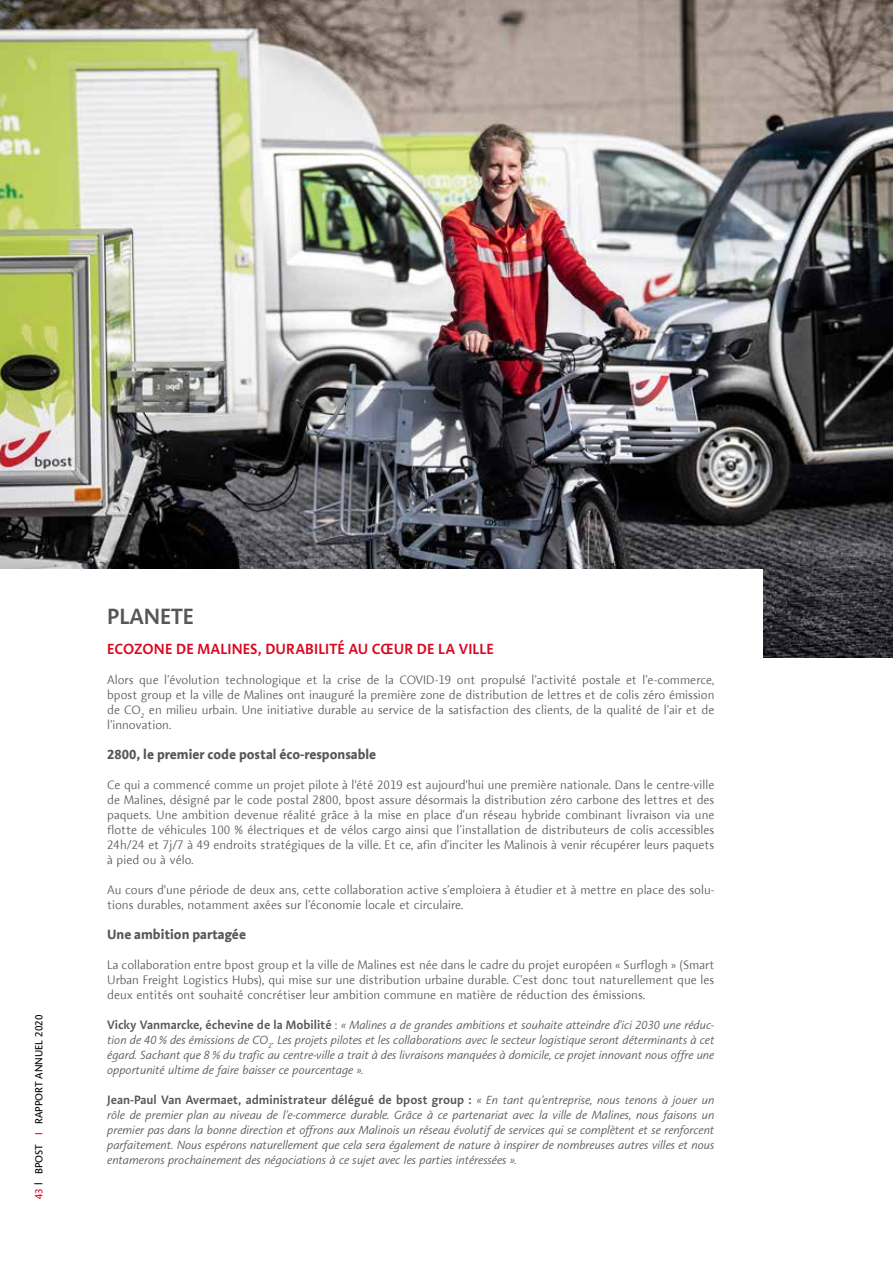
<style>
.page{position:relative;width:893px;height:1263px;background:#fff}
.page>*{position:absolute;margin:0;border:0;box-sizing:border-box;transform-origin:0 0}
.t1{font:600 22.5px "Aroma No 2 LT Pro";color:#575756}
.t2{font:600 15px "Aroma No 2 LT Pro";letter-spacing:.01em;color:#d9081f}
.t3{font:700 13.5px "Aroma No 2 LT Com";color:#575756}
.t4{font:300 12.3px/15px "Aroma No 2 LT Com";color:#575756;text-align:justify}
.t5{font:600 12.3px "Aroma No 2 LT Pro";color:#575756}
.t6{font:italic 300 12px/15px "Aroma No 2 LT Pro";color:#575756;text-align:justify}
.t7{font:10.5px "Aroma No 2 LT Com";color:#000}
.s1{color:#d9081f}
.s2{font-weight:600;font-style:normal;font-size:12.3px}
.s3{font-family:"Aroma No 2 LT Com";font-style:normal;font-size:12.3px}
.s4{font-weight:300;font-style:italic;font-size:12px}
</style>
<div class="page">
<img style="left:0;top:0;width:893px;height:658px">
<div style="left:0;top:570px;width:763px;height:442px;background:#fff"></div>
<p class="t7" style="left:32px;top:1199px;width:186px;rotate:-90deg"><span class="s1">43</span> l BPOST <span class="s1">I</span> RAPPORT ANNUEL 2020</p>
<h1 class="t1" style="left:107px;top:601px;width:88px">PLANETE</h1>
<p class="t2" style="left:107px;top:639px;width:388px">ECOZONE DE MALINES, DURABILITÉ AU CŒUR DE LA VILLE</p>
<p class="t4" style="left:107px;top:672px;width:609px">Alors que l’évolution technologique et la crise de la COVID-19 ont propulsé l’activité postale et l’e-commerce, bpost group et la ville de Malines ont inauguré la première zone de distribution de lettres et de colis zéro émission de CO<sub>2</sub> en milieu urbain. Une initiative durable au service de la satisfaction des clients, de la qualité de l’air et de l’innovation.</p>
<p class="t3" style="left:107px;top:745px;width:271px">2800, le premier code postal éco-responsable</p>
<p class="t4" style="left:107px;top:777px;width:609px">Ce qui a commencé comme un projet pilote à l'été 2019 est aujourd'hui une première nationale. Dans le centre-ville de Malines, désigné par le code postal 2800, bpost assure désormais la distribution zéro carbone des lettres et des paquets. Une ambition devenue réalité grâce à la mise en place d’un réseau hybride combinant livraison via une flotte de véhicules 100 % électriques et de vélos cargo ainsi que l’installation de distributeurs de colis accessibles 24h/24 et 7j/7 à 49 endroits stratégiques de la ville. Et ce, afin d’inciter les Malinois à venir récupérer leurs paquets à pied ou à vélo.</p>
<p class="t4" style="left:107px;top:882px;width:609px">Au cours d'une période de deux ans, cette collaboration active s’emploiera à étudier et à mettre en place des solu&shy;tions durables, notamment axées sur l’économie locale et circulaire.</p>
<p class="t3" style="left:107px;top:925px;width:140px">Une ambition partagée</p>
<p class="t4" style="left:107px;top:957px;width:609px">La collaboration entre bpost group et la ville de Malines est née dans le cadre du projet européen « Surflogh » (Smart Urban Freight Logistics Hubs), qui mise sur une distribution urbaine durable. C’est donc tout naturellement que les deux entités ont souhaité concrétiser leur ambition commune en matière de réduction des émissions.</p>
<p class="t6" style="left:107px;top:1017px;width:609px"><span class="s2">Vicky Vanmarcke, échevine de la Mobilité</span> <span class="s3">:</span> « Malines a de grandes ambitions et souhaite atteindre d’ici 2030 une réduc&shy;tion de 40 % des émissions de CO<sub>2</sub>. Les projets pilotes et les collaborations avec le secteur logistique seront déterminants à cet égard. Sachant que 8 % du trafic au centre-ville a trait à des livraisons manquées à domicile, ce projet innovant nous offre une opportunité ultime de faire baisser ce pourcentage ».</p>
<p class="t5" style="left:107px;top:1092px;width:609px">Jean-Paul Van Avermaet, administrateur délégué de bpost group : <span class="s4">« En tant qu’entreprise, nous tenons à jouer un</span></p>
<p class="t6" style="left:107px;top:1107px;width:609px">rôle de premier plan au niveau de l’e-commerce durable. Grâce à ce partenariat avec la ville de Malines, nous faisons un premier pas dans la bonne direction et offrons aux Malinois un réseau évolutif de services qui se complètent et se renforcent parfaitement. Nous espérons naturellement que cela sera également de nature à inspirer de nombreuses autres villes et nous entamerons prochainement des négociations à ce sujet avec les parties intéressées ».</p>
</div>
